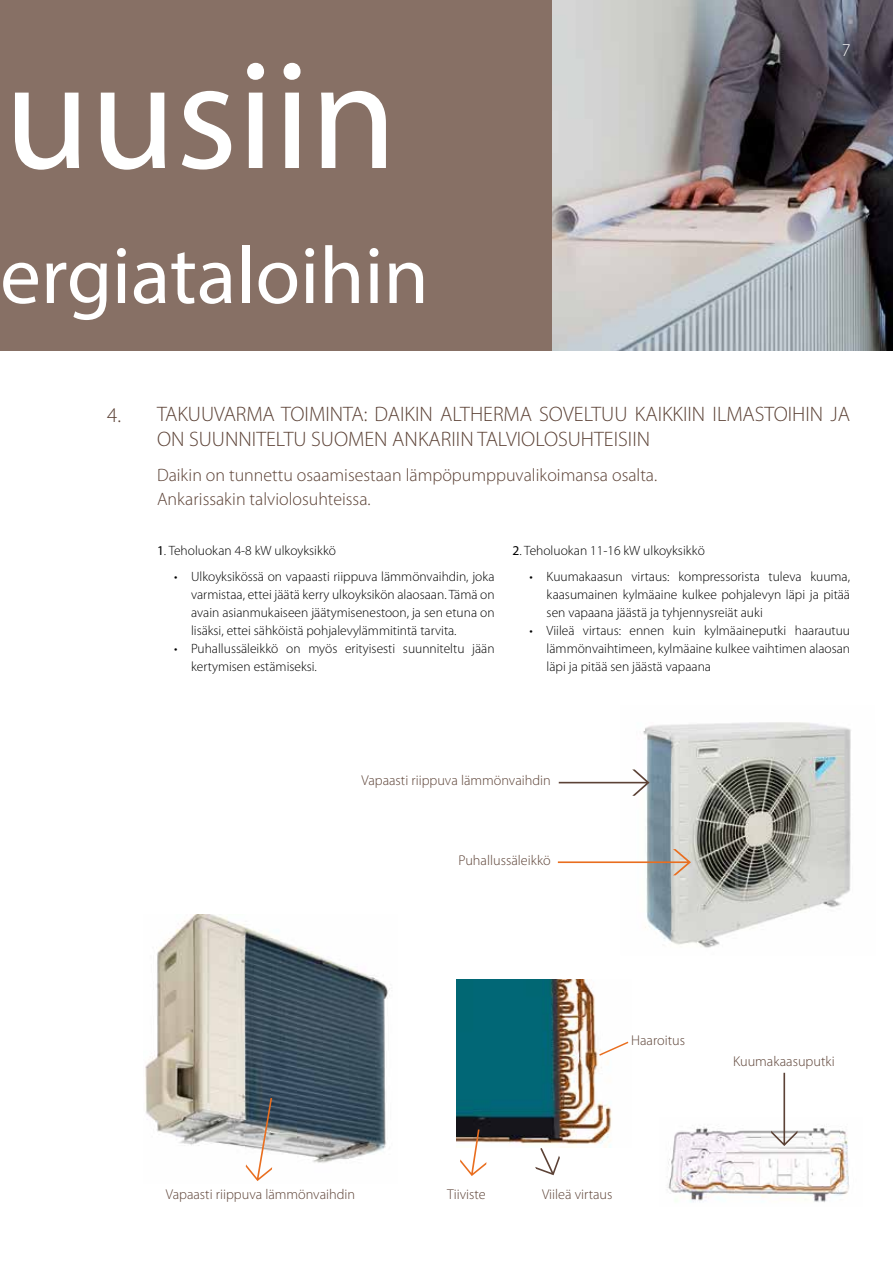
<style>
.page{position:relative;width:893px;height:1263px;background:#fff}
.page>*{position:absolute;margin:0;border:0;box-sizing:border-box;transform-origin:0 0}
.t1{font:155.85px "Myriad Pro";color:#fff}
.t2{font:81.45px "Myriad Pro";color:#fff}
.t3{font:300 21px/25.2px "Myriad Pro";color:#5c4236}
.t4{font:300 18px/24px "Myriad Pro";color:#5c4236}
.t5{font:300 18px "Myriad Pro";color:#fff}
.t6{font:300 14.25px "Myriad Pro";color:#5c4236}
.t7{font:300 13.5px/18px "Myriad Pro";color:#000;text-align:justify}
.s1{font-weight:400}
</style>
<div class="page">
<div style="left:0;top:0;width:893px;height:351px;background:#877065"></div>
<img style="left:552px;top:0;width:341px;height:351px">
<img style="left:643px;top:722px;width:208px;height:226px">
<img style="left:668px;top:1126px;width:181px;height:76px">
<img style="left:456px;top:979px;width:156px;height:168px">
<svg style="left:559px;top:769px;width:90px;height:27px"></svg>
<svg style="left:558px;top:849px;width:133px;height:26px"></svg>
<svg style="left:771px;top:1073px;width:26px;height:73px"></svg>
<svg style="left:535px;top:1148px;width:25px;height:27px"></svg>
<svg style="left:460px;top:1129px;width:26px;height:47px"></svg>
<svg style="left:598px;top:1040px;width:31px;height:17px"></svg>
<img style="left:145px;top:914px;width:245px;height:254px">
<svg style="left:246px;top:1098px;width:26px;height:83px"></svg>
<h1 class="t1" style="left:4px;top:20px;width:394px">uusiin</h1>
<h2 class="t2" style="left:0;top:225px;width:430px">ergiataloihin</h2>
<h3 class="t5" style="left:842px;top:40px;width:10px">7</h3>
<h3 class="t3" style="left:107px;top:402px;width:15px">4.</h3>
<h3 class="t3" style="left:157px;top:401px;width:695px">TAKUUVARMA TOIMINTA: DAIKIN ALTHERMA SOVELTUU KAIKKIIN ILMASTOIHIN JA<br>ON SUUNNITELTU SUOMEN ANKARIIN TALVIOLOSUHTEISIIN</h3>
<h3 class="t4" style="left:157px;top:463px;width:502px">Daikin on tunnettu osaamisestaan lämpöpumppuvalikoimansa osalta.<br>Ankarissakin talviolosuhteissa.</h3>
<p class="t7" style="left:157px;top:542px;width:181px"><span class="s1">1</span>. Teholuokan 4-8 kW ulkoyksikkö</p>
<p class="t7" style="left:191px;top:568px;width:305px;text-indent:-17px">• Ulkoyksikössä on vapaasti riippuva lämmönvaihdin, joka varmistaa, ettei jäätä kerry ulkoyksikön alaosaan. Tämä on avain asianmukaiseen jäätymisenestoon, ja sen etuna on lisäksi, ettei sähköistä pohjalevylämmitintä tarvita.</p>
<p class="t7" style="left:191px;top:640px;width:305px;text-indent:-17px">• Puhallussäleikkö on myös erityisesti suunniteltu jään kertymisen estämiseksi.</p>
<p class="t7" style="left:513px;top:541px;width:194px"><span class="s1">2</span>. Teholuokan 11-16 kW ulkoyksikkö</p>
<p class="t7" style="left:547px;top:568px;width:305px;text-indent:-17px">• Kuumakaasun virtaus: kompressorista tuleva kuuma, kaasumainen kylmäaine kulkee pohjalevyn läpi ja pitää sen vapaana jäästä ja tyhjennysreiät auki</p>
<p class="t7" style="left:547px;top:622px;width:305px;text-indent:-17px">• Viileä virtaus: ennen kuin kylmäaineputki haarautuu lämmönvaihtimeen, kylmäaine kulkee vaihtimen alaosan läpi ja pitää sen jäästä vapaana</p>
<p class="t6" style="left:361px;top:772px;width:191px">Vapaasti riippuva lämmönvaihdin</p>
<p class="t6" style="left:458px;top:852px;width:94px">Puhallussäleikkö</p>
<p class="t6" style="left:631px;top:1033px;width:55px">Haaroitus</p>
<p class="t6" style="left:166px;top:1186px;width:191px">Vapaasti riippuva lämmönvaihdin</p>
<p class="t6" style="left:447px;top:1187px;width:40px">Tiiviste</p>
<p class="t6" style="left:542px;top:1187px;width:72px">Viileä virtaus</p>
<p class="t6" style="left:733px;top:1053px;width:103px">Kuumakaasuputki</p>
</div>
